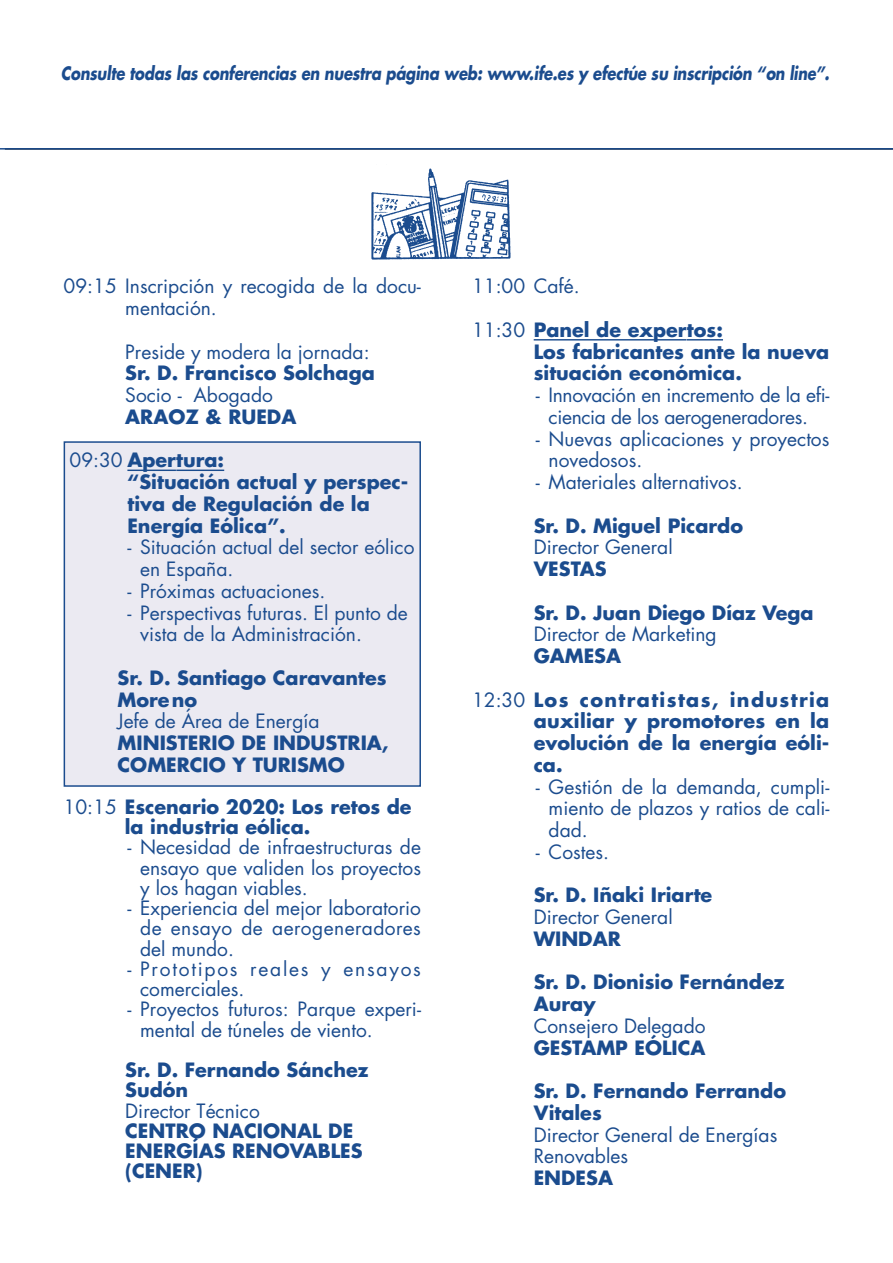
<style>
.page{position:relative;width:893px;height:1263px;background:#fff}
.page>*{position:absolute;margin:0;border:0;box-sizing:border-box;transform-origin:0 0}
.t1{font:19.2px/21.8px "Futura";color:#1b4c8e}
.t2{font:700 19.2px/21.8px "Futura";color:#1b4c8e}
.t3{font:19.2px/21.8px "Futura";letter-spacing:-.02em;color:#1b4c8e;text-align:center}
.t4{font:19.2px/20.2px "Futura";letter-spacing:.09em;color:#1b4c8e}
.t5{font:italic 700 18px "Futura";letter-spacing:-.015em;color:#1b4c8e;scale:.82 1}
.s1{font-weight:400}
</style>
<div class="page">
<hr style="left:0;top:148px;width:892px;height:2px;background:#1b4c8e">
<hr style="left:533px;top:339px;width:153px;height:2px;background:#1b4c8e">
<hr style="left:687px;top:339px;width:36px;height:2px;background:#1b4c8e">
<div style="left:64px;top:442px;width:356px;height:344px;background:#ebeaf2"></div>
<div style="left:64px;top:441px;width:357px;height:346px;border:2px solid #1b4c8e"></div>
<hr style="left:127px;top:470px;width:49px;height:1px;background:#1b4c8e">
<hr style="left:176px;top:470px;width:48px;height:1px;background:#1b4c8e">
<img style="left:371px;top:168px;width:140px;height:92px">
<p class="t5" style="left:61px;top:65px;width:938px">Consulte todas las conferencias en nuestra página web: www.ife.es y efectúe su inscripción “on line”.</p>
<p class="t1" style="left:125px;top:277px;width:297px;text-indent:-62px">09:15 Inscripción y recogida de la docu&shy;mentación.</p>
<p class="t1" style="left:125px;top:342px;width:246px">Preside y modera la jornada:</p>
<p class="t2" style="left:125px;top:364px;width:251px">Sr. D. Francisco Solchaga</p>
<p class="t1" style="left:125px;top:386px;width:149px">Socio - Abogado</p>
<p class="t2" style="left:125px;top:408px;width:173px">ARAOZ &amp; RUEDA</p>
<p class="t2" style="left:127px;top:451px;width:282px;text-indent:-58px"><span class="s1">09:30</span> Apertura:<br>“Situación actual y perspec&shy;tiva de Regulación de la<br>Energía Eólica”.</p>
<p class="t1" style="left:140px;top:538px;width:276px;text-indent:-13px">- Situación actual del sector eólico en España.</p>
<p class="t1" style="left:127px;top:582px;width:199px">- Próximas actuaciones.</p>
<p class="t1" style="left:140px;top:603px;width:269px;text-indent:-13px">- Perspectivas futuras. El punto de vista de la Administración.</p>
<p class="t2" style="left:118px;top:669px;width:270px">Sr. D. Santiago Caravantes<br>Moreno</p>
<p class="t1" style="left:118px;top:712px;width:203px">Jefe de Área de Energía</p>
<p class="t2" style="left:118px;top:734px;width:272px">MINISTERIO DE INDUSTRIA,<br>COMERCIO Y TURISMO</p>
<p class="t2" style="left:125px;top:798px;width:288px;line-height:20.2px;text-indent:-61px"><span class="s1">10:15</span> Escenario 2020: Los retos de la industria eólica.</p>
<p class="t1" style="left:140px;top:839px;width:282px;line-height:20.2px;text-align:justify;text-indent:-13px">- Necesidad de infraestructuras de ensayo que validen los proyectos y los hagan viables.</p>
<p class="t1" style="left:140px;top:900px;width:282px;line-height:20.2px;text-align:justify;text-indent:-13px">- Experiencia del mejor laboratorio de ensayo de aerogeneradores del mundo.</p>
<p class="t4" style="left:140px;top:960px;width:282px;text-indent:-13px">- Prototipos reales y ensayos comerciales.</p>
<p class="t1" style="left:140px;top:1001px;width:282px;line-height:20.2px;text-indent:-13px">- Proyectos futuros: Parque experi&shy;mental de túneles de viento.</p>
<p class="t2" style="left:125px;top:1062px;width:245px;line-height:20.2px">Sr. D. Fernando Sánchez<br>Sudón</p>
<p class="t1" style="left:125px;top:1101px;width:136px">Director Técnico</p>
<p class="t2" style="left:125px;top:1122px;width:239px;line-height:20.2px">CENTRO NACIONAL DE<br>ENERGÍAS RENOVABLES (CENER)</p>
<p class="t1" style="left:472px;top:277px;width:109px">11:00 Café.</p>
<p class="t2" style="left:533px;top:321px;width:297px;text-indent:-62px"><span class="s1">11:30</span> Panel de expertos:<br>Los fabricantes ante la nueva situación económica.</p>
<p class="t3" style="left:536px;top:386px;width:295px">- Innovación en incremento de la efi&shy;ciencia de los aerogeneradores.</p>
<p class="t1" style="left:548px;top:429px;width:282px;text-indent:-13px">- Nuevas aplicaciones y proyectos novedosos.</p>
<p class="t1" style="left:536px;top:473px;width:208px">- Materiales alternativos.</p>
<p class="t2" style="left:533px;top:516px;width:211px">Sr. D. Miguel Picardo</p>
<p class="t1" style="left:533px;top:538px;width:140px">Director General</p>
<p class="t2" style="left:533px;top:560px;width:74px">VESTAS</p>
<p class="t2" style="left:533px;top:603px;width:281px">Sr. D. Juan Diego Díaz Vega</p>
<p class="t1" style="left:533px;top:625px;width:184px">Director de Marketing</p>
<p class="t2" style="left:533px;top:647px;width:89px">GAMESA</p>
<p class="t2" style="left:533px;top:690px;width:297px;text-align:justify;text-indent:-62px"><span class="s1">12:30</span> Los contratistas, industria auxiliar y promotores en la evolución de la energía eóli&shy;ca.</p>
<p class="t1" style="left:548px;top:777px;width:282px;text-align:justify;text-indent:-13px">- Gestión de la demanda, cumpli&shy;miento de plazos y ratios de cali&shy;dad.</p>
<p class="t1" style="left:536px;top:843px;width:75px">- Costes.</p>
<p class="t2" style="left:533px;top:886px;width:180px">Sr. D. Iñaki Iriarte</p>
<p class="t1" style="left:533px;top:908px;width:140px">Director General</p>
<p class="t2" style="left:533px;top:930px;width:89px">WINDAR</p>
<p class="t2" style="left:533px;top:973px;width:252px">Sr. D. Dionisio Fernández<br>Auray</p>
<p class="t1" style="left:533px;top:1017px;width:173px">Consejero Delegado</p>
<p class="t2" style="left:533px;top:1038px;width:173px">GESTAMP EÓLICA</p>
<p class="t2" style="left:533px;top:1082px;width:254px">Sr. D. Fernando Ferrando<br>Vitales</p>
<p class="t1" style="left:533px;top:1125px;width:245px">Director General de Energías<br>Renovables</p>
<p class="t2" style="left:533px;top:1169px;width:81px">ENDESA</p>
</div>
